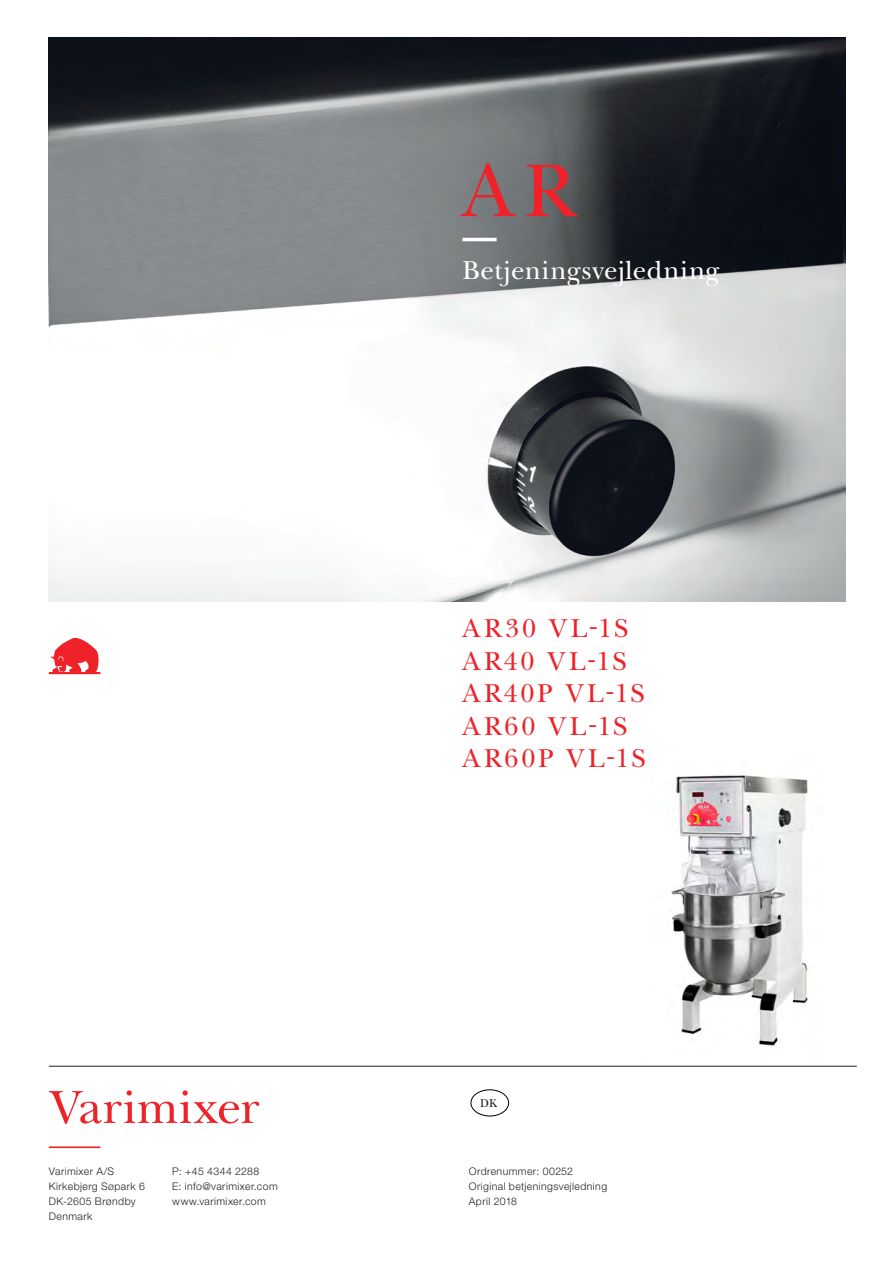
<style>
.page{position:relative;width:893px;height:1263px;background:#fff}
.page>*{position:absolute;margin:0;border:0;box-sizing:border-box;transform-origin:0 0}
.t1{font:78px "New Baskerville ITC Pro";color:#ee2228}
.t2{font:27px "New Baskerville ITC Pro";letter-spacing:.115em;color:#ee2228}
.t3{font:27px "New Baskerville ITC Pro";letter-spacing:.02em;color:#fff}
.Brødtekst{font:12px "New Baskerville ITC Pro";color:#231f20}
.t4{font:300 10.5px "Helvetica Neue LT Std";letter-spacing:.04em;color:#231f20}
</style>
<div class="page">
<img style="left:671px;top:775px;width:137px;height:271px">
<img style="left:49px;top:38px;width:796px;height:563px">
<svg style="left:49px;top:637px;width:51px;height:37px"></svg>
<svg style="left:49px;top:1090px;width:210px;height:34px"></svg>
<hr style="left:49px;top:1146px;width:51px;height:2px;background:#ee2228">
<hr style="left:49px;top:1066px;width:808px;height:1px;background:#231f20">
<hr style="left:462px;top:238px;width:35px;height:3px;background:#fff">
<div style="left:471px;top:1089px;width:38px;height:27px;border:1px solid #000;border-radius:50%"></div>
<p class="t4" style="left:49px;top:1165px;width:67px">Varimixer A/S</p>
<p class="t4" style="left:49px;top:1180px;width:98px">Kirkebjerg Søpark 6</p>
<p class="t4" style="left:49px;top:1195px;width:88px">DK-2605 Brøndby</p>
<p class="t4" style="left:49px;top:1210px;width:45px">Denmark</p>
<p class="t4" style="left:172px;top:1165px;width:89px">P: +45 4344 2288</p>
<p class="t4" style="left:172px;top:1180px;width:107px">E: info@varimixer.com</p>
<p class="t4" style="left:172px;top:1195px;width:95px">www.varimixer.com</p>
<p class="t1" style="left:462px;top:146px;width:115px">AR</p>
<p class="t3" style="left:462px;top:255px;width:259px">Betjeningsvejledning</p>
<p class="t2" style="left:462px;top:613px;width:167px">AR30 VL-1S</p>
<p class="t2" style="left:462px;top:646px;width:165px">AR40 VL-1S</p>
<p class="t2" style="left:462px;top:678px;width:184px">AR40P VL-1S</p>
<p class="t2" style="left:462px;top:710px;width:166px">AR60 VL-1S</p>
<p class="t2" style="left:462px;top:743px;width:185px">AR60P VL-1S</p>
<p class="Brødtekst" style="left:480px;top:1096px;width:18px">DK</p>
<p class="t4" style="left:469px;top:1165px;width:106px">Ordrenummer: 00252</p>
<p class="t4" style="left:469px;top:1180px;width:140px">Original betjeningsvejledning</p>
<p class="t4" style="left:469px;top:1195px;width:50px">April 2018</p>
</div>
